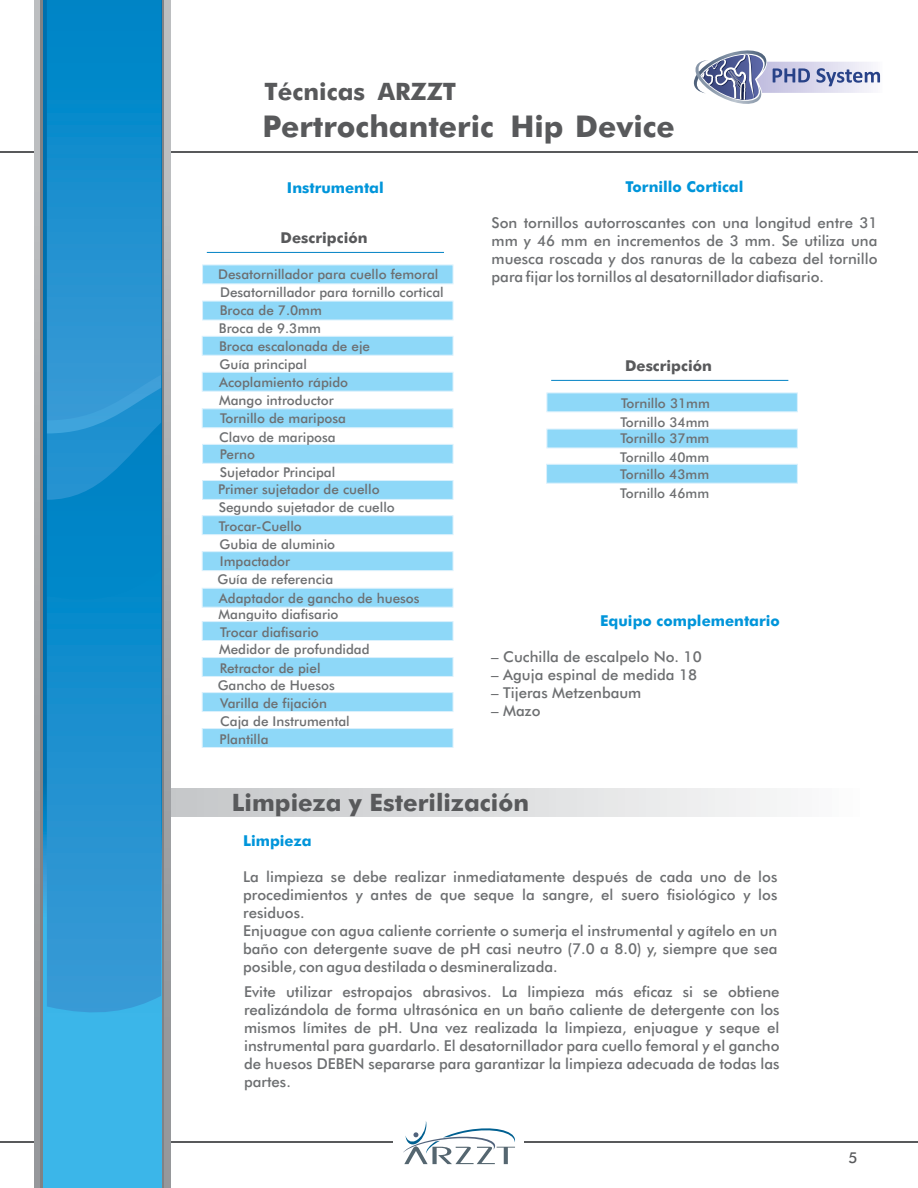
<style>
.page{position:relative;width:918px;height:1188px;background:#fff}
.page>*{position:absolute;margin:0;border:0;box-sizing:border-box;transform-origin:0 0}
.t1{font:700 30px "Futura BT";color:#58595b}
.t2{font:700 24px "Futura BT";color:#58595b}
.t3{font:500 15px/18px "Futura BT";color:#6d6f71;text-align:justify}
.t4{font:700 15px "Futura BT";color:#0095da}
.t5{font:700 15px "Futura BT";color:#58595b}
.t6{font:500 15px "Futura BT";color:#58595b}
.t7{font:500 13.5px/17.9px "Futura BT";color:#6d6f71}
</style>
<div class="page">
<div style="left:132px;top:788px;width:764px;height:29px;background:linear-gradient(to right,#c0c2c5,#feffff)"></div>
<svg style="left:201px;top:657px;width:253px;height:20px;background:#96daf8"></svg>
<svg style="left:201px;top:336px;width:253px;height:20px;background:#97dbf8"></svg>
<svg style="left:202px;top:264px;width:252px;height:21px;background:#9cdcf8"></svg>
<svg style="left:201px;top:372px;width:253px;height:20px;background:#97dbf8"></svg>
<svg style="left:202px;top:300px;width:252px;height:21px;background:#9cdcf8"></svg>
<svg style="left:201px;top:408px;width:253px;height:20px;background:#97dbf8"></svg>
<svg style="left:201px;top:515px;width:253px;height:20px;background:#97dbf8"></svg>
<svg style="left:202px;top:444px;width:252px;height:20px;background:#97daf8"></svg>
<svg style="left:201px;top:551px;width:253px;height:20px;background:#97dbf8"></svg>
<svg style="left:202px;top:480px;width:252px;height:20px;background:#96daf8"></svg>
<svg style="left:201px;top:588px;width:253px;height:20px;background:#97dbf8"></svg>
<hr style="left:0;top:1142px;width:918px;height:1px;background:#58595b">
<hr style="left:0;top:152px;width:918px;height:1px;background:#58595b">
<div style="left:394px;top:1127px;width:130px;height:31px;background:#fff"></div>
<div style="left:35px;top:0;width:135px;height:1188px;background:linear-gradient(to bottom,#c1c3c5,#919396)"></div>
<svg style="left:41px;top:0;width:123px;height:1188px;background:#5b8399"></svg>
<svg style="left:44px;top:0;width:117px;height:1188px;background:#34aee2"></svg>
<svg style="left:47px;top:607px;width:114px;height:411px;background:#2393d1"></svg>
<div style="left:47px;top:500px;width:114px;height:107px;background:#0086c8"></div>
<svg style="left:47px;top:433px;width:114px;height:67px;background:#148bcb"></svg>
<svg style="left:47px;top:420px;width:114px;height:13px"></svg>
<svg style="left:47px;top:0;width:114px;height:420px;background:#1a8fce"></svg>
<svg style="left:546px;top:464px;width:252px;height:20px;background:#97daf8"></svg>
<svg style="left:546px;top:392px;width:252px;height:21px;background:#9bdcf8"></svg>
<hr style="left:551px;top:380px;width:237px;height:1px;background:#0082c4">
<svg style="left:546px;top:428px;width:252px;height:21px;background:#9cdcf8"></svg>
<hr style="left:207px;top:252px;width:237px;height:1px;background:#0082c4">
<svg style="left:201px;top:621px;width:253px;height:20px;background:#97daf8"></svg>
<svg style="left:201px;top:728px;width:253px;height:20px;background:#96daf8"></svg>
<svg style="left:201px;top:692px;width:253px;height:20px;background:#97daf8"></svg>
<svg style="left:403px;top:1121px;width:112px;height:43px"></svg>
<svg style="left:693px;top:50px;width:188px;height:54px"></svg>
<h2 class="t2" style="left:265px;top:82px;width:193px">Técnicas ARZZT</h2>
<h1 class="t1" style="left:263px;top:114px;width:414px">Pertrochanteric Hip Device</h1>
<p class="t4" style="left:287px;top:181px;width:98px">Instrumental</p>
<p class="t5" style="left:281px;top:231px;width:88px">Descripción</p>
<p class="t7" style="left:218px;top:267px;width:227px">Desatornillador para cuello femoral<br>Desatornillador para tornillo cortical<br>Broca de 7.0mm<br>Broca de 9.3mm<br>Broca escalonada de eje<br>Guía principal<br>Acoplamiento rápido</p>
<p class="t7" style="left:218px;top:393px;width:178px">Mango introductor<br>Tornillo de mariposa<br>Clavo de mariposa<br>Perno<br>Sujetador Principal<br>Primer sujetador de cuello<br>Segundo sujetador de cuello</p>
<p class="t7" style="left:219px;top:519px;width:118px;line-height:17.4px">Trocar-Cuello<br>Gubia de aluminio<br>Impactador</p>
<p class="t7" style="left:218px;top:572px;width:204px;line-height:18.6px">Guía de referencia<br>Adaptador de gancho de huesos</p>
<p class="t7" style="left:219px;top:607px;width:121px">Manguito diafisario</p>
<p class="t7" style="left:219px;top:641px;width:152px;line-height:18.6px">Medidor de profundidad<br>Retractor de piel</p>
<p class="t7" style="left:220px;top:624px;width:100px">Trocar diafisario</p>
<p class="t7" style="left:218px;top:678px;width:134px">Gancho de Huesos<br>Varilla de fijación<br>Caja de Instrumental<br>Plantilla</p>
<p class="t4" style="left:626px;top:181px;width:119px">Tornillo Cortical</p>
<p class="t3" style="left:492px;top:215px;width:387px">Son tornillos autorroscantes con una longitud entre 31 mm y 46 mm en incrementos de 3 mm. Se utiliza una muesca roscada y dos ranuras de la cabeza del tornillo para fijar los tornillos al desatornillador diafisario.</p>
<p class="t5" style="left:625px;top:359px;width:88px">Descripción</p>
<p class="t7" style="left:620px;top:395px;width:91px;line-height:18.9px">Tornillo 31mm<br>Tornillo 34mm</p>
<p class="t7" style="left:620px;top:430px;width:91px;line-height:18.9px">Tornillo 37mm<br>Tornillo 40mm</p>
<p class="t7" style="left:620px;top:466px;width:90px;line-height:18.8px">Tornillo 43mm<br>Tornillo 46mm</p>
<p class="t4" style="left:600px;top:615px;width:181px">Equipo complementario</p>
<p class="t3" style="left:491px;top:649px;width:212px">– Cuchilla de escalpelo No. 10</p>
<p class="t3" style="left:491px;top:667px;width:207px">– Aguja espinal de medida 18</p>
<p class="t3" style="left:491px;top:685px;width:152px">– Tijeras Metzenbaum</p>
<p class="t3" style="left:491px;top:703px;width:51px">– Mazo</p>
<h2 class="t2" style="left:232px;top:793px;width:299px">Limpieza y Esterilización</h2>
<p class="t4" style="left:243px;top:835px;width:70px">Limpieza</p>
<p class="t3" style="left:243px;top:869px;width:536px;text-align:left">La limpieza se debe realizar inmediatamente después de cada uno de los procedimientos y antes de que seque la sangre, el suero fisiológico y los residuos.<br>Enjuague con agua caliente corriente o sumerja el instrumental y agítelo en un baño con detergente suave de pH casi neutro (7.0 a 8.0) y, siempre que sea posible, con agua destilada o desmineralizada.</p>
<p class="t3" style="left:244px;top:984px;width:537px">Evite utilizar estropajos abrasivos. La limpieza más eficaz si se obtiene realizándola de forma ultrasónica en un baño caliente de detergente con los mismos límites de pH. Una vez realizada la limpieza, enjuague y seque el instrumental para guardarlo. El desatornillador para cuello femoral y el gancho de huesos DEBEN separarse para garantizar la limpieza adecuada de todas las partes.</p>
<p class="t6" style="left:848px;top:1152px;width:11px">5</p>
</div>
